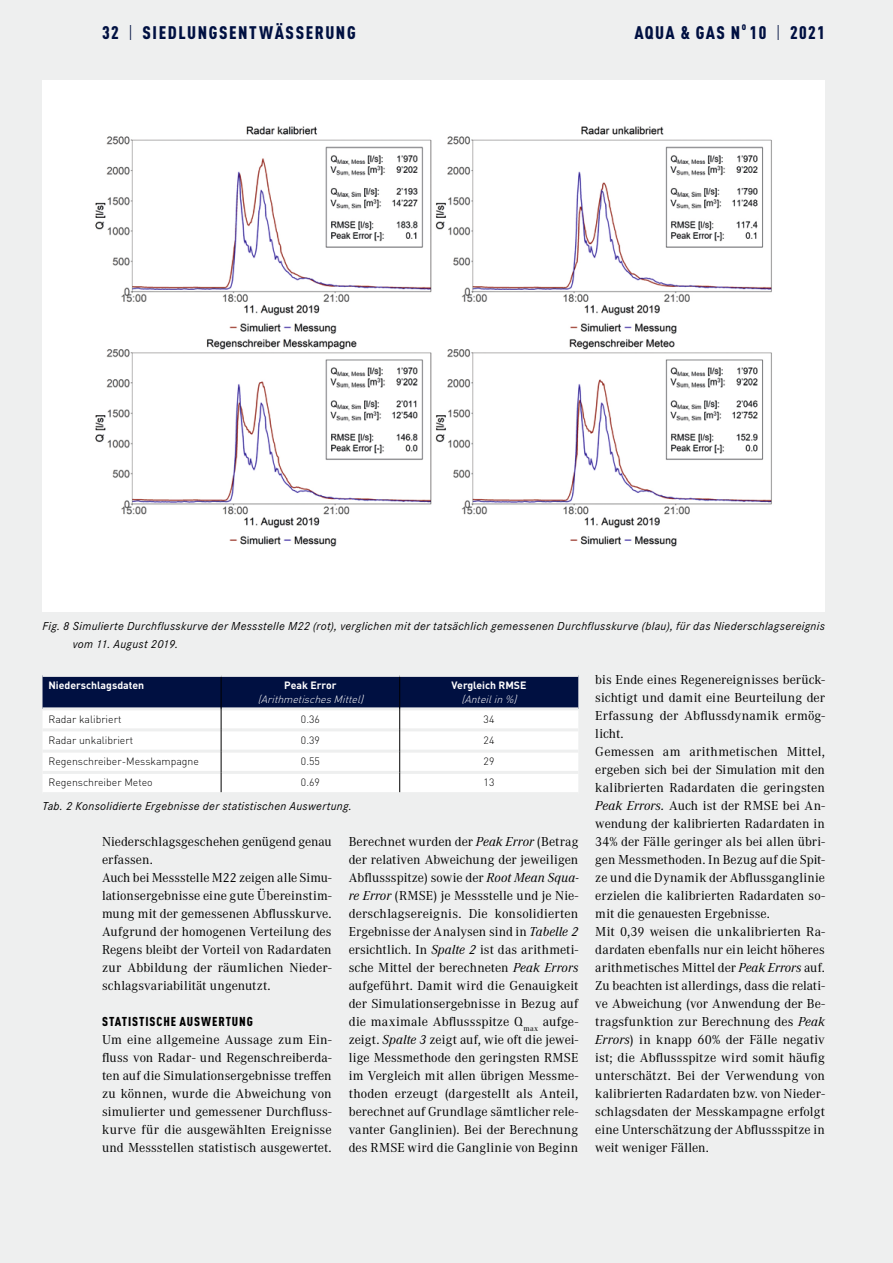
<style>
.page{position:relative;width:893px;height:1263px;background:#eeefef}
.page>*{position:absolute;margin:0;border:0;box-sizing:border-box;transform-origin:0 0}
.t1{font:900 condensed 18px "DINOT";letter-spacing:.09em;color:#001041}
.Fliesstext_x05{font:13.5px/18px "Corporate A";letter-spacing:.005em;color:#000;text-align:justify}
.Untertitel_2_D_x07{font:900 condensed 12.75px "DINOT";letter-spacing:.07em;color:#000}
.Legende_x11{font:italic 12px/18px "Corporate S";letter-spacing:.03em;color:#000}
.Tabellenschrift_norm{font:300 10.5px "DINOT";color:#000}
.Tabellenschrift_fett{font:700 10.5px "DINOT";color:#fff}
.Tabellenschrift_norm-2{font:italic 300 10.5px "DINOT";color:#fff}
.t2{font:900 condensed 10.5px "DINOT";color:#001041}
.s1{font-family:"Corporate A";font-weight:400;font-stretch:normal}
.s2{font-style:italic}
</style>
<div class="page">
<div style="left:43px;top:81px;width:782px;height:531px;background:#fff"></div>
<img style="left:95px;top:126px;width:677px;height:421px">
<svg style="left:43px;top:675px;width:535px;height:117px;background:#babecb"></svg>
<p class="t1" style="left:102px;top:22px;width:255px">32 <span class="s1">|</span> SIEDLUNGSENTWÄSSERUNG</p>
<p class="t1" style="left:750px;top:22px;width:77px">10 <span class="s1">|</span> 2021</p>
<p class="t1" style="left:634px;top:22px;width:107px">AQUA &amp; GAS N</p>
<p class="t2" style="left:742px;top:20px;width:6px">o</p>
<p class="Legende_x11" style="left:73px;top:616px;width:754px;text-indent:-30px">Fig. 8 Simulierte Durchflusskurve der Messstelle M22 (rot), verglichen mit der tatsächlich gemessenen Durchflusskurve (blau), für das Niederschlagsereignis vom 11. August 2019.</p>
<p class="Tabellenschrift_fett" style="left:49px;top:678px;width:97px">Niederschlagsdaten</p>
<p class="Tabellenschrift_fett" style="left:284px;top:678px;width:54px">Peak Error</p>
<p class="Tabellenschrift_norm-2" style="left:258px;top:692px;width:110px">(ArithmetischesMittel)</p>
<p class="Fliesstext_x05" style="left:595px;top:670px;width:231px">bis Ende eines Regenereignisses berück&shy;sichtigt und damit eine Beurteilung der Erfassung der Abflussdynamik ermög&shy;licht.</p>
<p class="Fliesstext_x05" style="left:595px;top:742px;width:231px">Gemessen am arithmetischen Mittel, ergeben sich bei der Simulation mit den kalibrierten Radardaten die geringsten <span class="s2">Peak Errors.</span> Auch ist der RMSE bei An&shy;wendung der kalibrierten Radardaten in 34% der Fälle geringer als bei allen übri&shy;gen Messmethoden. In Bezug auf die Spit&shy;ze und die Dynamik der Abflussganglinie erzielen die kalibrierten Radardaten so&shy;mit die genauesten Ergebnisse.</p>
<p class="Fliesstext_x05" style="left:595px;top:922px;width:231px">Mit 0,39 weisen die unkalibrierten Ra&shy;dardaten ebenfalls nur ein leicht höheres arithmetisches Mittel der <span class="s2">Peak Errors</span> auf.<br>Zu beachten ist allerdings, dass die relati&shy;ve Abweichung (vor Anwendung der Be&shy;tragsfunktion zur Berechnung des <span class="s2">Peak Errors</span>) in knapp 60% der Fälle negativ ist; die Abflussspitze wird somit häufig unterschätzt. Bei der Verwendung von kalibrierten Radardaten bzw. von Nieder&shy;schlagsdaten der Messkampagne erfolgt eine Unterschätzung der Abflussspitze in weit weniger Fällen.</p>
<p class="Tabellenschrift_fett" style="left:452px;top:678px;width:76px">Vergleich RMSE</p>
<p class="Tabellenschrift_norm-2" style="left:461px;top:692px;width:60px">(Anteilin%)</p>
<p class="Tabellenschrift_norm" style="left:49px;top:712px;width:74px">Radar kalibriert</p>
<p class="Tabellenschrift_norm" style="left:301px;top:712px;width:20px">0.36</p>
<p class="Tabellenschrift_norm" style="left:484px;top:712px;width:12px">34</p>
<p class="Tabellenschrift_norm" style="left:49px;top:733px;width:86px">Radar unkalibriert</p>
<p class="Tabellenschrift_norm" style="left:301px;top:733px;width:20px">0.39</p>
<p class="Tabellenschrift_norm" style="left:484px;top:733px;width:12px">24</p>
<p class="Tabellenschrift_norm" style="left:49px;top:754px;width:152px">Regenschreiber-Messkampagne</p>
<p class="Tabellenschrift_norm" style="left:301px;top:754px;width:20px">0.55</p>
<p class="Tabellenschrift_norm" style="left:484px;top:754px;width:12px">29</p>
<p class="Tabellenschrift_norm" style="left:49px;top:775px;width:106px">Regenschreiber Meteo</p>
<p class="Tabellenschrift_norm" style="left:301px;top:775px;width:20px">0.69</p>
<p class="Tabellenschrift_norm" style="left:484px;top:775px;width:12px">13</p>
<p class="Legende_x11" style="left:43px;top:796px;width:311px">Tab. 2 Konsolidierte Ergebnisse der statistischen Auswertung.</p>
<p class="Fliesstext_x05" style="left:349px;top:832px;width:231px">Berechnet wurden der <span class="s2">Peak Error</span> (Betrag der relativen Abweichung der jeweiligen Abflussspitze) sowie der <span class="s2">Root Mean Squa&shy;re Error</span> (RMSE) je Messstelle und je Nie&shy;derschlagsereignis. Die konsolidierten Ergebnisse der Analysen sind in <span class="s2">Tabelle 2 </span>ersichtlich. In <span class="s2">Spalte 2</span> ist das arithmeti&shy;sche Mittel der berechneten <span class="s2">Peak Errors </span>aufgeführt. Damit wird die Genauigkeit der Simulationsergebnisse in Bezug auf die maximale Abflussspitze Q<sub>max</sub> aufge&shy;zeigt. <span class="s2">Spalte 3</span> zeigt auf, wie oft die jewei&shy;lige Messmethode den geringsten RMSE im Vergleich mit allen übrigen Messme&shy;thoden erzeugt (dargestellt als Anteil, berechnet auf Grundlage sämtlicher rele&shy;vanter Ganglinien). Bei der Berechnung des RMSE wird die Ganglinie von Beginn</p>
<p class="Fliesstext_x05" style="left:102px;top:832px;width:231px">Niederschlagsgeschehen genügend genau erfassen.</p>
<p class="Fliesstext_x05" style="left:102px;top:868px;width:231px">Auch bei Messstelle M22 zeigen alle Simu&shy;lationsergebnisse eine gute Übereinstim&shy;mung mit der gemessenen Abflusskurve.<br>Aufgrund der homogenen Verteilung des Regens bleibt der Vorteil von Radardaten zur Abbildung der räumlichen Nieder&shy;schlagsvariabilität ungenutzt.</p>
<p class="Untertitel_2_D_x07" style="left:102px;top:1014px;width:152px">STATISTISCHE AUSWERTUNG</p>
<p class="Fliesstext_x05" style="left:102px;top:1030px;width:231px">Um eine allgemeine Aussage zum Ein&shy;fluss von Radar- und Regenschreiberda&shy;ten auf die Simulationsergebnisse treffen zu können, wurde die Abweichung von simulierter und gemessener Durchfluss&shy;kurve für die ausgewählten Ereignisse und Messstellen statistisch ausgewertet.</p>
</div>
